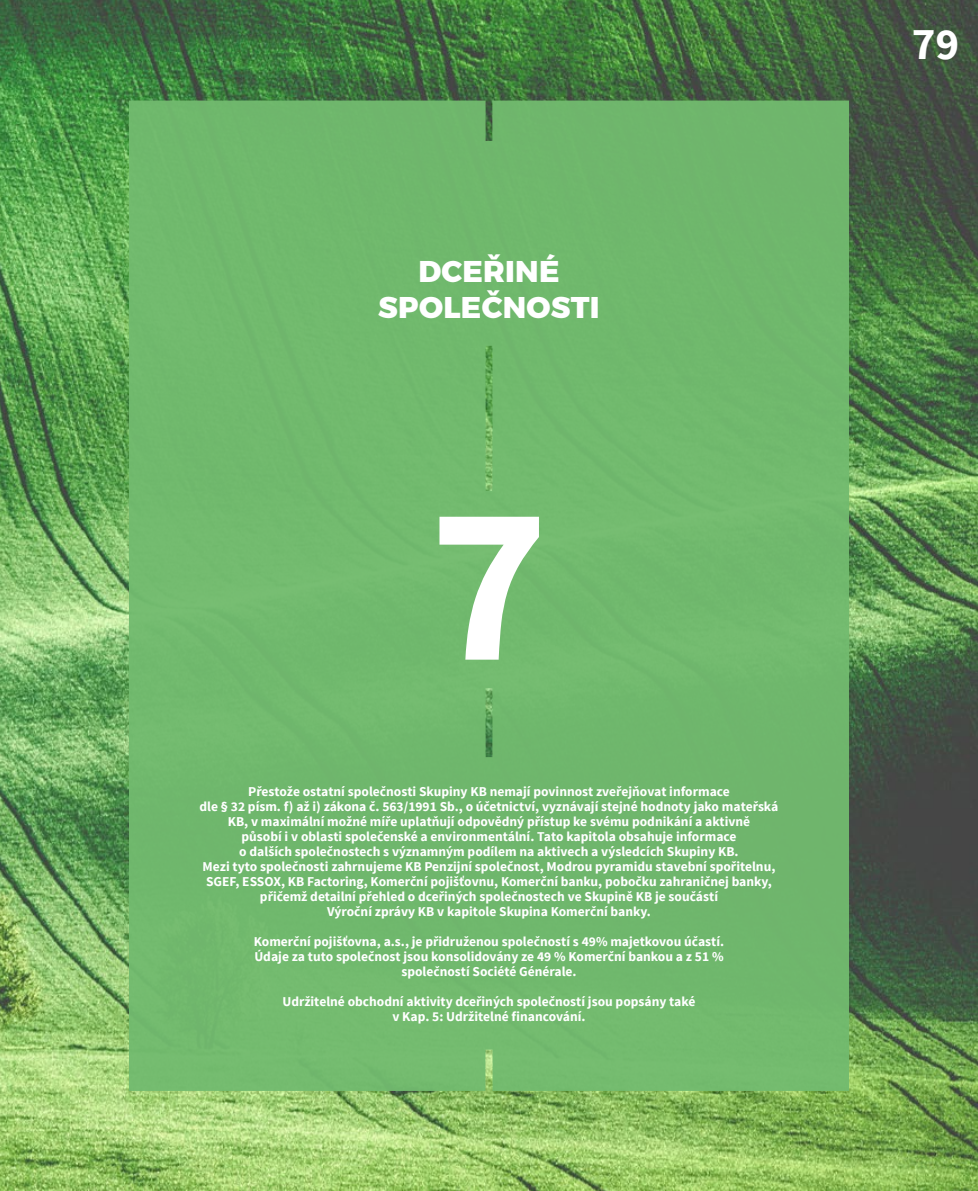
<style>
.page{position:relative;width:978px;height:1191px;background:#fff}
.page>*{position:absolute;margin:0;border:0;box-sizing:border-box;transform-origin:0 0}
.t1{font:700 225px "Source Sans Pro";color:#fff}
.t2{font:700 45px "Source Sans Pro";color:#fff}
.t3{font:800 30px/35.5px "Montserrat";letter-spacing:.01em;color:#fff;text-align:center}
.t4{font:700 13.5px/15px "Source Sans Pro";color:#fff;text-align:center}
</style>
<div class="page">
<img style="left:0;top:0;width:978px;height:1191px">
<div style="left:129px;top:101px;width:720px;height:990px;background:#70b96d"></div>
<h3 class="t3" style="left:378px;top:254px;width:223px">DCEŘINÉ<br>SPOLEČNOSTI</h3>
<h1 class="t1" style="left:430px;top:440px;width:120px">7</h1>
<p class="t4" style="left:200px;top:784px;width:580px">Přestože ostatní společnosti Skupiny KB nemají povinnost zveřejňovat informace<br>dle § 32 písm. f) až i) zákona č. 563/1991 Sb., o účetnictví, vyznávají stejné hodnoty jako mateřská KB, v maximální možné míře uplatňují odpovědný přístup ke svému podnikání a aktivně<br>působí i v oblasti společenské a environmentální. Tato kapitola obsahuje informace<br>o dalších společnostech s významným podílem na aktivech a výsledcích Skupiny KB.<br>Mezi tyto společnosti zahrnujeme KB Penzijní společnost, Modrou pyramidu stavební spořitelnu, SGEF, ESSOX, KB Factoring, Komerční pojišťovnu, Komerční banku, pobočku zahraničnej banky, přičemž detailní přehled o dceřiných společnostech ve Skupině KB je součástí<br>Výroční zprávy KB v kapitole Skupina Komerční banky.</p>
<p class="t4" style="left:254px;top:934px;width:472px">Komerční pojišťovna, a.s., je přidruženou společností s 49% majetkovou účastí.<br>Údaje za tuto společnost jsou konsolidovány ze 49 % Komerční bankou a z 51 % společností Société Générale.</p>
<p class="t4" style="left:282px;top:994px;width:415px">Udržitelné obchodní aktivity dceřiných společností jsou popsány také v Kap. 5: Udržitelné financování.</p>
<h2 class="t2" style="left:912px;top:15px;width:49px">79</h2>
</div>
